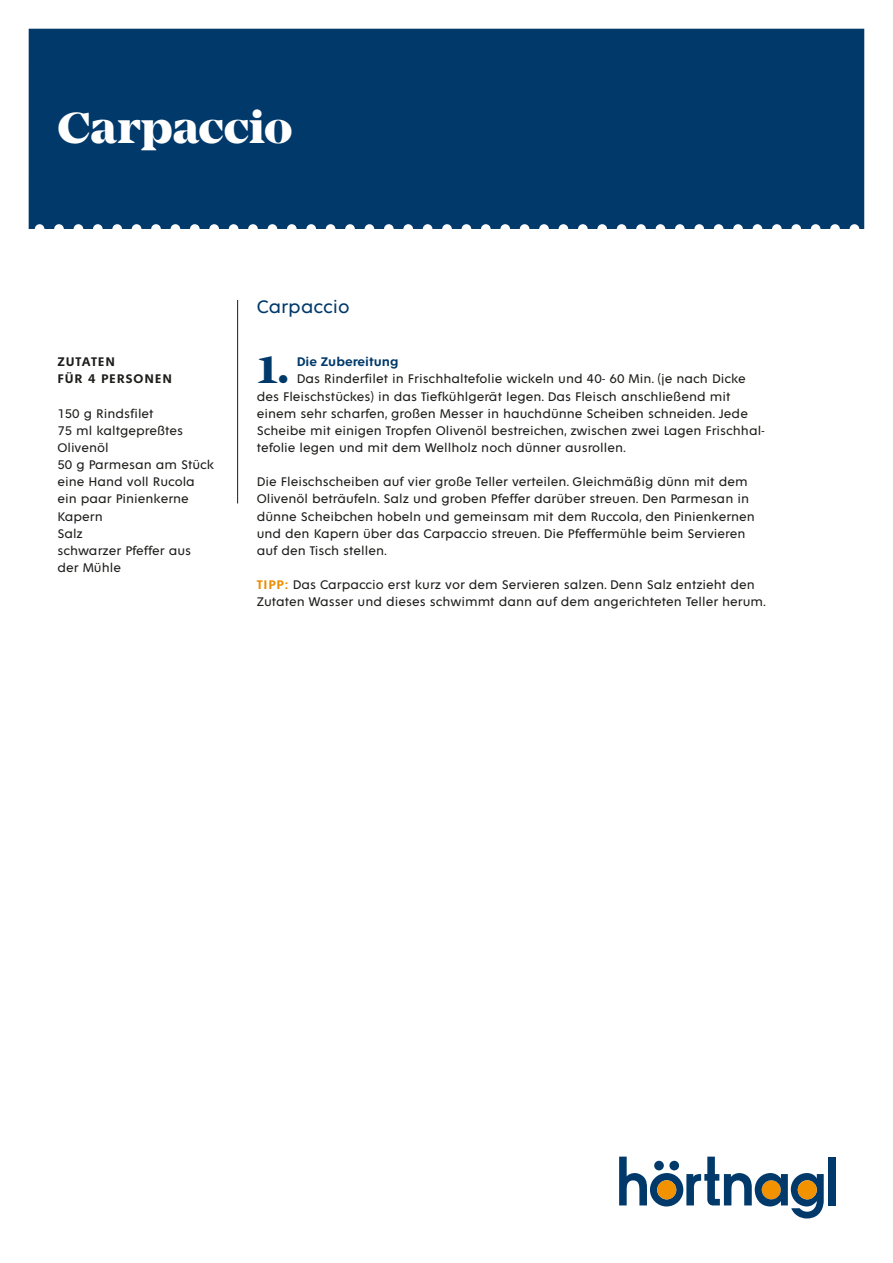
<style>
.page{position:relative;width:893px;height:1263px;background:#fff}
.page>*{position:absolute;margin:0;border:0;box-sizing:border-box;transform-origin:0 0}
.Rezepttitel_Weiß{font:800 45px "Mirador";color:#fff}
.Zwischenüberschrift{font:800 39.15px "Mirador";color:#00396a}
.Rezeptbeschreibung{font:19.5px "Fenomen Sans";color:#00396a}
.Fliesstext{font:13.5px/17.1px "Fenomen Sans";color:#1d1d1b}
.Headlline_Zutaten{font:600 13.5px "Fenomen Sans";letter-spacing:.06em;color:#1d1d1b}
.Zwischenüberschrift-2{font:600 13.5px "Fenomen Sans";color:#00396a}
.s1{font-weight:600;color:#eb8e00}
</style>
<div class="page">
<div style="left:828px;top:1156px;width:8px;height:49px;background:#00396a"></div>
<svg style="left:619px;top:1156px;width:205px;height:62px"></svg>
<div style="left:29px;top:29px;width:835px;height:200px;background:#00396a"></div>
<hr style="left:237px;top:300px;width:1px;height:203px;background:#1d1d1b">
<p class="Rezepttitel_Weiß" style="left:57px;top:102px;width:237px">Carpaccio</p>
<p class="Headlline_Zutaten" style="left:57px;top:355px;width:59px">ZUTATEN</p>
<p class="Headlline_Zutaten" style="left:57px;top:372px;width:116px">FÜR 4 PERSONEN</p>
<p class="Fliesstext" style="left:57px;top:405px;width:127px">150 g Rindsfilet<br>75 ml kaltgepreßtes</p>
<p class="Fliesstext" style="left:57px;top:439px;width:158px">Olivenöl<br>50 g Parmesan am Stück eine Hand voll Rucola ein paar Pinienkerne<br>Kapern<br>Salz<br>schwarzer Pfeffer aus</p>
<p class="Fliesstext" style="left:57px;top:559px;width:65px">der Mühle</p>
<p class="Rezeptbeschreibung" style="left:257px;top:296px;width:94px">Carpaccio</p>
<p class="Zwischenüberschrift" style="left:256px;top:347px;width:34px">1.</p>
<p class="Zwischenüberschrift-2" style="left:297px;top:355px;width:103px">Die Zubereitung</p>
<p class="Fliesstext" style="left:257px;top:370px;width:510px;text-indent:40px">Das Rinderfilet in Frischhaltefolie wickeln und 40- 60 Min. (je nach Dicke des Fleischstückes) in das Tiefkühlgerät legen. Das Fleisch anschließend mit einem sehr scharfen, großen Messer in hauchdünne Scheiben schneiden. Jede Scheibe mit einigen Tropfen Olivenöl bestreichen, zwischen zwei Lagen Frischhal&shy;tefolie legen und mit dem Wellholz noch dünner ausrollen.</p>
<p class="Fliesstext" style="left:257px;top:473px;width:500px">Die Fleischscheiben auf vier große Teller verteilen. Gleichmäßig dünn mit dem Olivenöl beträufeln. Salz und groben Pfeffer darüber streuen. Den Parmesan in dünne Scheibchen hobeln und gemeinsam mit dem Ruccola, den Pinienkernen und den Kapern über das Carpaccio streuen. Die Pfeffermühle beim Servieren auf den Tisch stellen.</p>
<p class="Fliesstext" style="left:257px;top:576px;width:511px"><span class="s1">TIPP:</span> Das Carpaccio erst kurz vor dem Servieren salzen. Denn Salz entzieht den<br>Zutaten Wasser und dieses schwimmt dann auf dem angerichteten Teller herum.</p>
</div>
